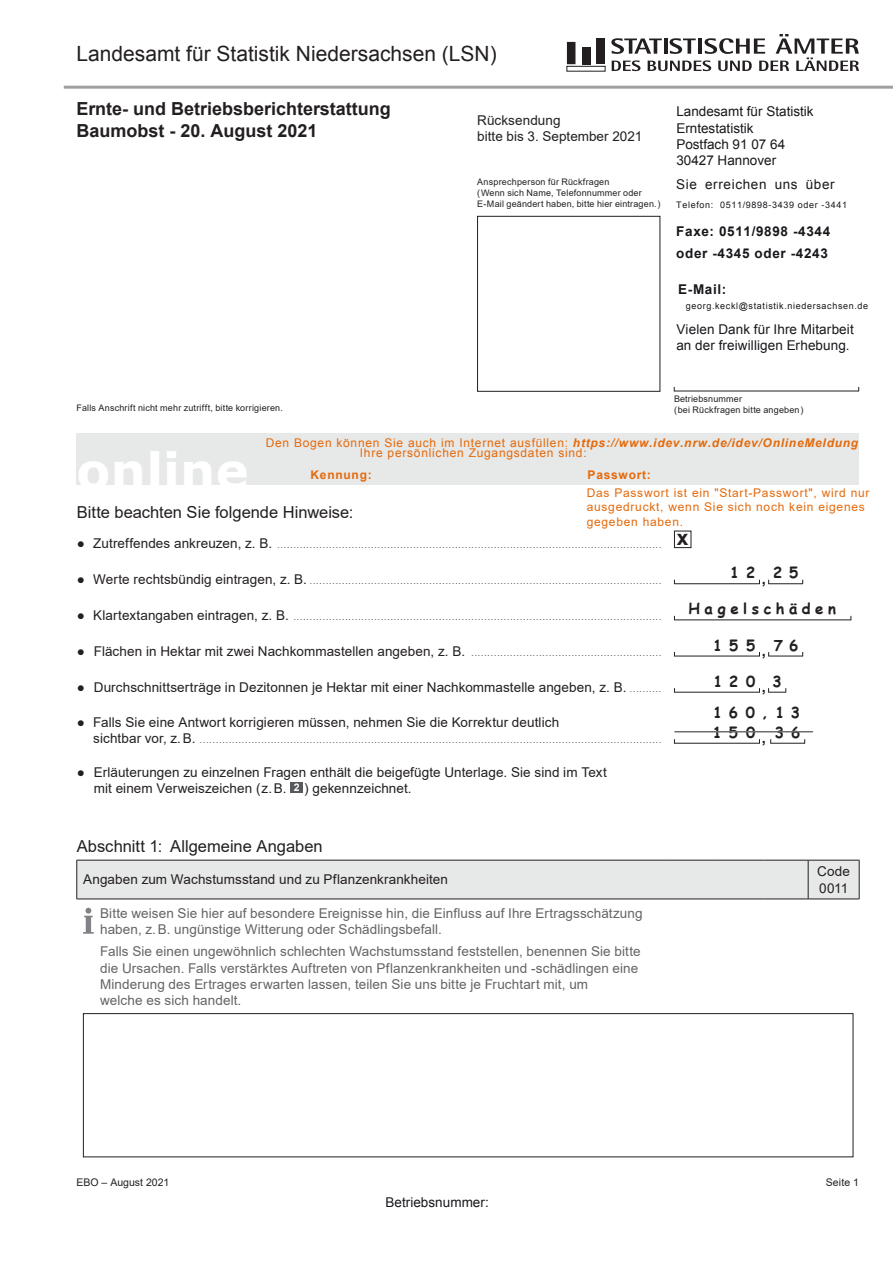
<style>
.page{position:relative;width:893px;height:1263px;background:#fff}
.page>*{position:absolute;margin:0;border:0;box-sizing:border-box;transform-origin:0 0}
.t1{font:700 49.5px "Verdana";letter-spacing:.005em;color:#fff}
.t2{font:21px "Arial";color:#231f20}
.t3{font:700 18px/21.6px "Arial";color:#231f20}
.t4{font:16.5px "Arial";color:#231f20}
.t5{font:700 15px/20.2px "Comic Sans MS";letter-spacing:.42em;color:#231f20;text-align:right}
.t6{font:700 15px "Comic Sans MS";letter-spacing:.305em;color:#231f20}
.t7{font:700 15px "Arial";color:#231f20}
.t8{font:13.5px/16.2px "Arial";letter-spacing:.005em;color:#636466}
.t9{font:13.5px/16.2px "Arial";letter-spacing:.005em;color:#231f20}
.t10{font:13.5px/16.2px "Arial";color:#1a171c}
.t11{font:13.5px/16.2px "Arial";letter-spacing:.005em;color:#1a171c}
.t12{font:700 13.5px/22px "Arial";letter-spacing:.045em;color:#1a171c}
.t13{font:13.5px "Arial";letter-spacing:.045em;color:#1a171c}
.t14{font:12px/10.4px "Arial";letter-spacing:.06em;color:#e46a0a}
.t15{font:12px/14.4px "Arial";letter-spacing:.06em;color:#e4690a}
.t16{font:700 12px "Arial";letter-spacing:.06em;color:#e46a0a}
.t17{font:10.5px "Arial";color:#6d6f71}
.t18{font:10.5px "Arial";color:#231f20}
.t19{font:9px/10.8px "Arial";letter-spacing:.02em;color:#231f20}
.t20{font:9px "Arial";letter-spacing:.07em;color:#1a171c}
.s1{font-style:inherit}
.s2{font-weight:700;font-style:italic}
.s3{font-size:13.5px;color:#231f20}
.s4{font-size:10.5px;color:#6d6f71}
.s5{font-weight:700;font-size:10.5px;color:#fff}
.s6{font-family:"Arial"}
</style>
<div class="page">
<hr style="left:674px;top:391px;width:185px;height:1px;background:#231f20">
<div style="left:477px;top:216px;width:183px;height:175px;border:1px solid #231f20"></div>
<div style="left:77px;top:434px;width:782px;height:51px;background:#e7e8e8"></div>
<div style="left:78px;top:861px;width:781px;height:38px;background:#e7e8e8"></div>
<hr style="left:77px;top:860px;width:591px;height:1px;background:#231f20">
<hr style="left:77px;top:860px;width:1px;height:39px;background:#231f20">
<hr style="left:668px;top:860px;width:51px;height:1px;background:#231f20">
<hr style="left:719px;top:860px;width:44px;height:1px;background:#231f20">
<hr style="left:763px;top:860px;width:45px;height:1px;background:#231f20">
<hr style="left:808px;top:860px;width:51px;height:1px;background:#231f20">
<hr style="left:808px;top:860px;width:1px;height:39px;background:#231f20">
<hr style="left:859px;top:860px;width:1px;height:39px;background:#231f20">
<hr style="left:77px;top:899px;width:591px;height:1px;background:#231f20">
<hr style="left:668px;top:899px;width:51px;height:1px;background:#231f20">
<hr style="left:719px;top:899px;width:44px;height:1px;background:#231f20">
<hr style="left:763px;top:899px;width:45px;height:1px;background:#231f20">
<hr style="left:808px;top:899px;width:51px;height:1px;background:#231f20">
<div style="left:674px;top:531px;width:17px;height:17px;border:1px solid #231f20"></div>
<hr style="left:674px;top:583px;width:86px;height:1px;background:#231f20">
<hr style="left:768px;top:583px;width:35px;height:1px;background:#231f20">
<hr style="left:674px;top:620px;width:177px;height:1px;background:#231f20">
<hr style="left:674px;top:656px;width:86px;height:1px;background:#231f20">
<hr style="left:768px;top:656px;width:35px;height:1px;background:#231f20">
<hr style="left:674px;top:692px;width:86px;height:1px;background:#231f20">
<svg style="left:768px;top:688px;width:18px;height:5px"></svg>
<hr style="left:674px;top:743px;width:86px;height:1px;background:#231f20">
<hr style="left:770px;top:743px;width:35px;height:1px;background:#231f20">
<hr style="left:675px;top:731px;width:137px;height:1px;background:#6d6f71">
<div style="left:290px;top:782px;width:13px;height:11px;background:#58595b"></div>
<svg style="left:83px;top:908px;width:11px;height:26px"></svg>
<div style="left:83px;top:1013px;width:770px;height:144px;border:1px solid #231f20"></div>
<hr style="left:64px;top:86px;width:829px;height:3px;background:#9ea0a2">
<div style="left:566px;top:66px;width:39px;height:5px;border:1px solid #231f20"></div>
<div style="left:597px;top:39px;width:8px;height:25px;background:#231f20"></div>
<div style="left:567px;top:42px;width:8px;height:22px;background:#231f20"></div>
<div style="left:582px;top:47px;width:8px;height:17px;background:#231f20"></div>
<svg style="left:611px;top:34px;width:248px;height:37px"></svg>
<h2 class="t2" style="left:77px;top:39px;width:422px">Landesamt für Statistik Niedersachsen (LSN)</h2>
<h3 class="t3" style="left:76px;top:98px;width:316px">Ernte- und Betriebsberichterstattung<br>Baumobst - <span class="s1">20.</span> August 2021</h3>
<p class="t9" style="left:477px;top:112px;width:167px">Rücksendung<br>bitte bis <span class="s1">3. September 2021</span></p>
<p class="t19" style="left:477px;top:177px;width:185px">Ansprechperson für Rückfragen<br>( Wenn sich Name, Telefonnummer oder<br>E-Mail geändert haben, bitte hier eintragen. )</p>
<p class="t10" style="left:676px;top:104px;width:139px">Landesamt für Statistik<br>Erntestatistik<br>Postfach 91 07 64<br>30427 Hannover</p>
<p class="t13" style="left:676px;top:175px;width:160px">Sie erreichen uns über</p>
<p class="t20" style="left:676px;top:198px;width:172px">Telefon: 0511/9898-3439 oder -3441</p>
<p class="t12" style="left:676px;top:221px;width:155px">Faxe: 0511/9898 -4344 oder -4345 oder -4243</p>
<p class="t12" style="left:678px;top:278px;width:50px">E-Mail:</p>
<p class="t11" style="left:676px;top:321px;width:179px">Vielen Dank für Ihre Mitarbeit an der freiwilligen Erhebung.</p>
<p class="t20" style="left:686px;top:299px;width:184px">georg.keckl@statistik.niedersachsen.de</p>
<p class="t19" style="left:77px;top:402px;width:208px">Falls Anschrift nicht mehr zutrifft, bitte korrigieren.</p>
<p class="t19" style="left:674px;top:393px;width:131px"><span class="s1">Betriebs</span>nummer<br>( bei Rückfragen bitte angeben )</p>
<p class="t14" style="left:360px;top:437px;width:500px;text-indent:-94px">Den <span class="s1">B</span>ogen können Sie auch im Internet ausfüllen: <span class="s2">https://www.idev.nrw.de/idev/OnlineMeldung<br></span>Ihre persönlichen Zugangsdaten sind:</p>
<p class="t16" style="left:311px;top:466px;width:63px">Kennung:</p>
<p class="t16" style="left:588px;top:466px;width:65px">Passwort:</p>
<p class="t15" style="left:587px;top:485px;width:284px">Das Passwort ist ein "Start-Passwort", wird nur ausgedruckt, wenn Sie sich noch kein eigenes gegeben haben.</p>
<h1 class="t1" style="left:77px;top:436px;width:174px">online</h1>
<h3 class="t4" style="left:77px;top:501px;width:278px">Bitte beachten Sie folgende Hinweise:</h3>
<p class="t17" style="left:77px;top:537px;width:613px"><span class="s3">● Zutreffendes ankreuzen, z. B.</span> ....................................................................................................................... <sup>x</sup></p>
<p class="t17" style="left:77px;top:573px;width:586px"><span class="s3">● Werte rechtsbündig eintragen, z. B.</span> .............................................................................................................</p>
<h3 class="t5" style="left:730px;top:562px;width:70px">12 25</h3>
<h3 class="t7" style="left:762px;top:568px;width:6px">,</h3>
<p class="t17" style="left:77px;top:609px;width:586px"><span class="s3">● Klartextangaben eintragen, z. B.</span> ..................................................................................................................</p>
<h3 class="t6" style="left:688px;top:598px;width:149px">Hagelschäden</h3>
<p class="t17" style="left:77px;top:645px;width:586px"><span class="s3">● Flächen in Hektar mit zwei Nachkommastellen angeben, z. B.</span> ...........................................................</p>
<h3 class="t5" style="left:713px;top:634px;width:87px">155 76</h3>
<h3 class="t7" style="left:762px;top:640px;width:6px">,</h3>
<p class="t9" style="left:77px;top:679px;width:586px">● Durchschnittserträge in Dezitonnen je Hektar mit einer Nachkommastelle angeben, z. B. <span class="s4">..........</span></p>
<p class="t9" style="left:77px;top:714px;width:484px">● Falls Sie eine Antwort korrigieren müssen, nehmen Sie die Korrektur deutlich</p>
<p class="t17" style="left:93px;top:732px;width:570px"><span class="s3">sichtbar vor, z.B.</span> ...............................................................................................................................................</p>
<p class="t9" style="left:94px;top:764px;width:514px;text-indent:-17px">● Erläuterungen zu einzelnen Fragen enthält die beigefügte Unterlage. Sie sind im Text mit einem Verweiszeichen ( z.B. <span class="s5">2</span> ) gekennzeichnet.</p>
<h3 class="t5" style="left:713px;top:671px;width:70px">120 3</h3>
<h3 class="t7" style="left:762px;top:676px;width:6px">,</h3>
<h3 class="t5" style="left:713px;top:701px;width:89px">,13<br>150<span class="s6">,</span> 36</h3>
<h3 class="t5" style="left:713px;top:701px;width:43px">160</h3>
<h3 class="t4" style="left:77px;top:834px;width:247px">Abschnitt 1: Allgemeine Angaben</h3>
<p class="t9" style="left:83px;top:871px;width:366px">Angaben zum Wachstumsstand und zu Pflanzenkrankheiten</p>
<p class="t9" style="left:817px;top:863px;width:34px">Code<br>0011</p>
<p class="t8" style="left:100px;top:904px;width:544px">Bitte weisen Sie hier auf besondere Ereignisse hin, die Einfluss auf Ihre Ertragsschätzung haben, z.B. ungünstige Witterung oder Schädlingsbefall.</p>
<p class="t8" style="left:100px;top:943px;width:542px">Falls Sie einen ungewöhnlich schlechten Wachstumsstand feststellen, benennen Sie bitte die Ursachen. Falls verstärktes Auftreten von Pflanzenkrankheiten und -schädlingen eine Minderung des Ertrages erwarten lassen, teilen Sie uns bitte je Fruchtart mit, um<br>welche es sich handelt.</p>
<p class="t18" style="left:77px;top:1175px;width:94px">EBO – August 202<span class="s1">1</span></p>
<p class="t18" style="left:826px;top:1175px;width:35px">Seite 1</p>
<p class="t10" style="left:385px;top:1193px;width:105px">Betriebsnummer:</p>
</div>
